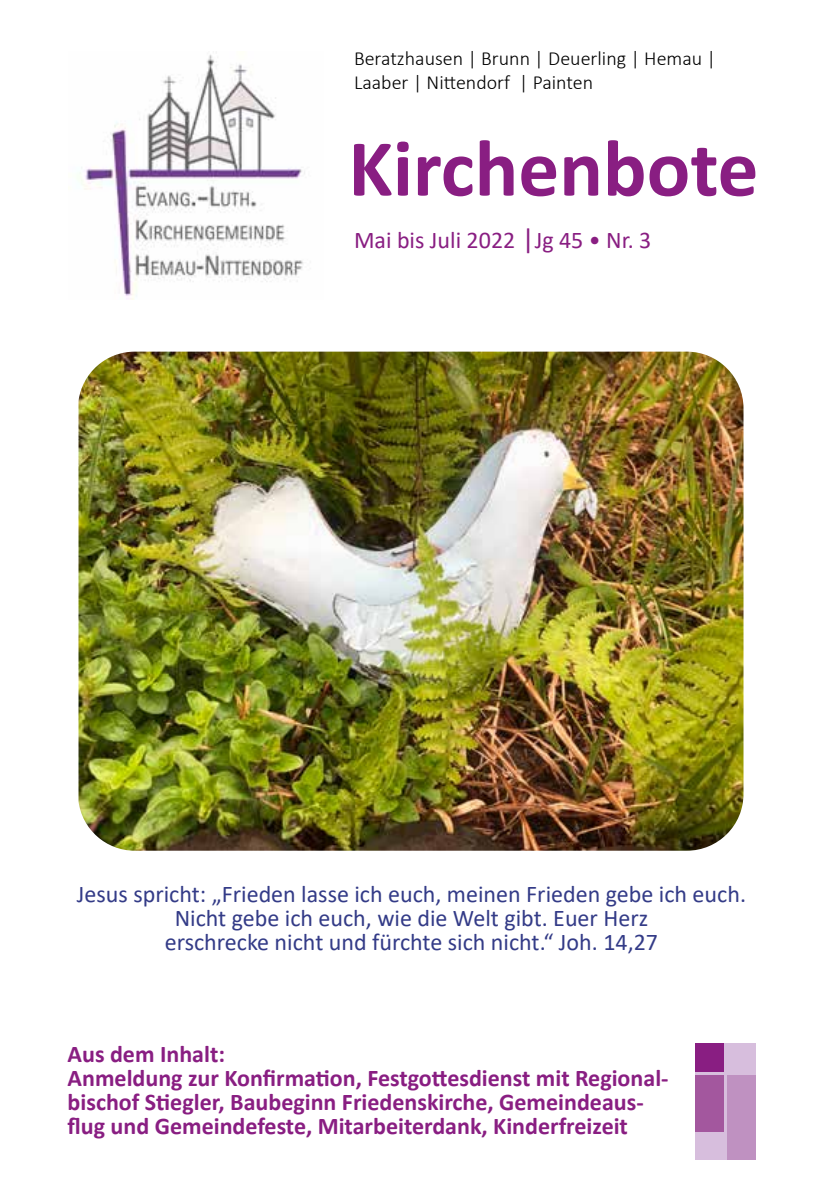
<style>
.page{position:relative;width:840px;height:1191px;background:#fff}
.page>*{position:absolute;margin:0;border:0;box-sizing:border-box;transform-origin:0 0}
.t1{font:700 24px/24px "Calibri";color:#891e82}
.t2{font:24px/24px "Calibri";color:#333b87;text-align:center}
.t3{font:24px "Calibri";color:#891e82}
.t4{font:300 20px/24px "Calibri";color:#000}
.s1{font-size:28px}
</style>
<div class="page">
<div style="left:694px;top:1043px;width:61px;height:117px;background:#d7bedd"></div>
<div style="left:694px;top:1043px;width:29px;height:28px;background:#891e82"></div>
<div style="left:694px;top:1075px;width:29px;height:57px;background:#a3579e"></div>
<div style="left:726px;top:1075px;width:29px;height:85px;background:#bf91c1"></div>
<svg style="left:354px;top:140px;width:401px;height:56px"></svg>
<img style="left:79px;top:54px;width:226px;height:245px">
<img style="left:78px;top:351px;width:665px;height:499px">
<p class="t4" style="left:354px;top:46px;width:363px">Beratzhausen | Brunn | Deuerling | Hemau |<br>Laaber | Nittendorf | Painten</p>
<p class="t3" style="left:354px;top:223px;width:299px">Mai bis Juli 2022 <span class="s1">|</span>Jg 45 • Nr. 3</p>
<p class="t2" style="left:77px;top:881px;width:670px">Jesus spricht: „Frieden lasse ich euch, meinen Frieden gebe ich euch.<br>Nicht gebe ich euch, wie die Welt gibt. Euer Herz<br>erschrecke nicht und fürchte sich nicht.“ Joh. 14,27</p>
<p class="t1" style="left:68px;top:1041px;width:602px">Aus dem Inhalt:<br>Anmeldung zur Konfirmation, Festgottesdienst mit Regional&shy;bischof Stiegler, Baubeginn Friedenskirche, Gemeindeaus&shy;flug und Gemeindefeste, Mitarbeiterdank, Kinderfreizeit</p>
</div>
